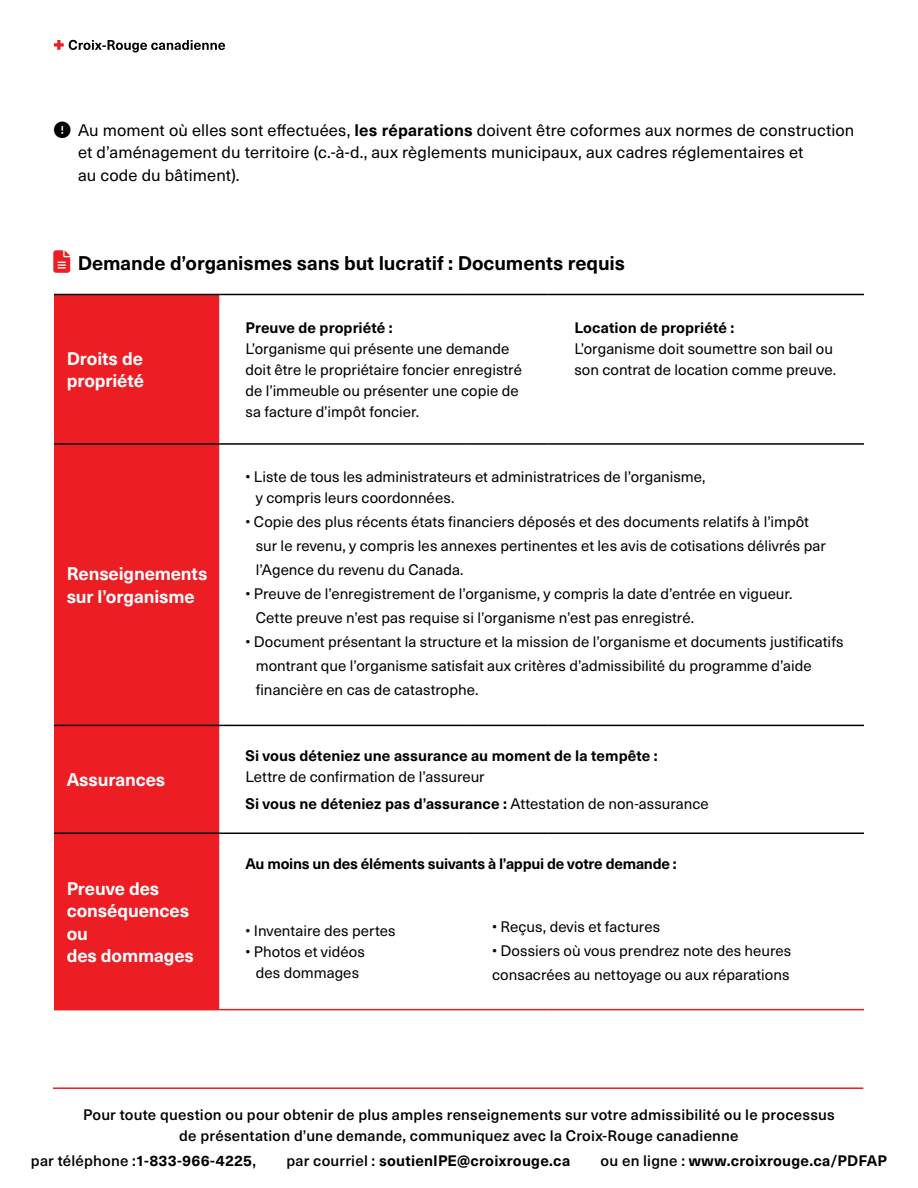
<style>
.page{position:relative;width:918px;height:1188px;background:#fff}
.page>*{position:absolute;margin:0;border:0;box-sizing:border-box;transform-origin:0 0}
.t1{font:700 19.5px "Neue Haas Unica W1 G";letter-spacing:-.005em;color:#000}
.t2{font:700 18px/22.5px "Neue Haas Unica W1 G";letter-spacing:-.01em;color:#fff}
.t3{font:16.5px/22.5px "Neue Haas Unica W1 G";letter-spacing:.005em;color:#000}
.t4{font:15px/21px "Neue Haas Unica W1 G";color:#000}
.t5{font:700 15px "Neue Haas Unica W1 G";letter-spacing:.01em;color:#000}
.t6{font:500 15px/21px "Neue Haas Unica W1 G";letter-spacing:.015em;color:#000;text-align:center}
.s1{font-weight:700}
.s2{color:#ed1d24}
.s3{font-weight:500}
</style>
<div class="page">
<div style="left:54px;top:295px;width:165px;height:714px;background:#ed1d24"></div>
<hr style="left:54px;top:833px;width:165px;height:1px;background:#000">
<hr style="left:54px;top:294px;width:165px;height:1px;background:#000">
<hr style="left:54px;top:443px;width:165px;height:2px;background:#000">
<hr style="left:54px;top:725px;width:165px;height:1px;background:#000">
<hr style="left:219px;top:833px;width:247px;height:1px;background:#000">
<hr style="left:466px;top:833px;width:82px;height:1px;background:#000">
<hr style="left:548px;top:833px;width:316px;height:1px;background:#000">
<hr style="left:219px;top:294px;width:247px;height:1px;background:#000">
<hr style="left:466px;top:294px;width:82px;height:1px;background:#000">
<hr style="left:219px;top:443px;width:247px;height:2px;background:#000">
<hr style="left:466px;top:443px;width:82px;height:2px;background:#000">
<hr style="left:219px;top:725px;width:247px;height:1px;background:#000">
<hr style="left:466px;top:725px;width:82px;height:1px;background:#000">
<hr style="left:548px;top:725px;width:316px;height:1px;background:#000">
<hr style="left:548px;top:294px;width:316px;height:1px;background:#000">
<hr style="left:548px;top:443px;width:316px;height:2px;background:#000">
<hr style="left:219px;top:1009px;width:247px;height:1px;background:#ed1c26">
<hr style="left:466px;top:1009px;width:82px;height:1px;background:#ed1c26">
<hr style="left:548px;top:1009px;width:316px;height:1px;background:#ed1c26">
<hr style="left:54px;top:1009px;width:165px;height:1px;background:#ed1d24">
<svg style="left:54px;top:40px;width:171px;height:12px"></svg>
<hr style="left:53px;top:1087px;width:810px;height:2px;background:#ed1c26">
<p class="t3" style="left:78px;top:118px;width:778px;text-indent:-24px">●▼□■● Au moment où elles sont effectuées, <span class="s1">les réparations</span> doivent être coformes aux normes de construction et d’aménagement du territoire (c.-à-d., aux règlements municipaux, aux cadres réglementaires et<br>au code du bâtiment).</p>
<h1 class="t1" style="left:54px;top:248px;width:573px"><span class="s2">●●▼</span> Demande d’organismes sans but lucratif : Documents requis</h1>
<p class="t2" style="left:67px;top:346px;width:79px">Droits de propriété</p>
<p class="t2" style="left:67px;top:561px;width:142px">Renseignements sur l’organisme</p>
<p class="t2" style="left:67px;top:767px;width:100px">Assurances</p>
<p class="t2" style="left:67px;top:876px;width:129px">Preuve des conséquences ou<br>des dommages</p>
<p class="t5" style="left:245px;top:316px;width:149px">Preuve de propriété :</p>
<p class="t4" style="left:245px;top:337px;width:278px">L’organisme qui présente une demande doit être le propriétaire foncier enregistré de l’immeuble ou présenter une copie de sa facture d’impôt foncier.</p>
<p class="t5" style="left:574px;top:316px;width:162px">Location de propriété :</p>
<p class="t4" style="left:574px;top:337px;width:263px">L’organisme doit soumettre son bail ou son contrat de location comme preuve.</p>
<p class="t4" style="left:256px;top:466px;width:451px;text-indent:-10px">• Liste de tous les administrateurs et administratrices de l’organisme, y compris leurs coordonnées.</p>
<p class="t4" style="left:256px;top:509px;width:572px;line-height:24px;text-indent:-10px">• Copie des plus récents états financiers déposés et des documents relatifs à l’impôt sur le revenu, y compris les annexes pertinentes et les avis de cotisations délivrés par l’Agence du revenu du Canada.</p>
<p class="t4" style="left:256px;top:581px;width:538px;line-height:24px;text-indent:-10px">• Preuve de l’enregistrement de l’organisme, y compris la date d’entrée en vigueur.<br>Cette preuve n’est pas requise si l’organisme n’est pas enregistré.</p>
<p class="t4" style="left:256px;top:629px;width:589px;line-height:24px;text-indent:-10px">• Document présentant la structure et la mission de l’organisme et documents justificatifs montrant que l’organisme satisfait aux critères d’admissibilité du programme d’aide financière en cas de catastrophe.</p>
<p class="t5" style="left:245px;top:744px;width:414px">Si vous déteniez une assurance au moment de la tempête :</p>
<p class="t4" style="left:245px;top:762px;width:465px;line-height:27px">Lettre de confirmation de l’assureur<br><span class="s1">Si vous ne déteniez pas d’assurance :</span> Attestation de non-assurance</p>
<p class="t5" style="left:245px;top:852px;width:433px">Au moins un des éléments suivants à l’appui de votre demande :</p>
<p class="t4" style="left:245px;top:920px;width:152px">• Inventaire des pertes</p>
<p class="t4" style="left:245px;top:941px;width:121px;text-align:center">• Photos et vidéos des dommages</p>
<p class="t4" style="left:492px;top:915px;width:170px">• Reçus, devis et factures</p>
<p class="t4" style="left:492px;top:938px;width:301px;line-height:24px">• Dossiers où vous prendrez note des heures consacrées au nettoyage ou aux réparations</p>
<p class="t6" style="left:83px;top:1103px;width:753px">Pour toute question ou pour obtenir de plus amples renseignements sur votre admissibilité ou le processus de présentation d’une demande, communiquez avec la Croix-Rouge canadienne</p>
<p class="t6" style="left:31px;top:1150px;width:227px">par téléphone :<span class="s1">1-833-966-4225</span>,</p>
<p class="t5" style="left:286px;top:1150px;width:285px"><span class="s3">par courriel :</span> soutienIPE@croixrouge.ca</p>
<p class="t5" style="left:601px;top:1150px;width:288px"><span class="s3">ou en ligne :</span> www.croixrouge.ca/PDFAP</p>
</div>
